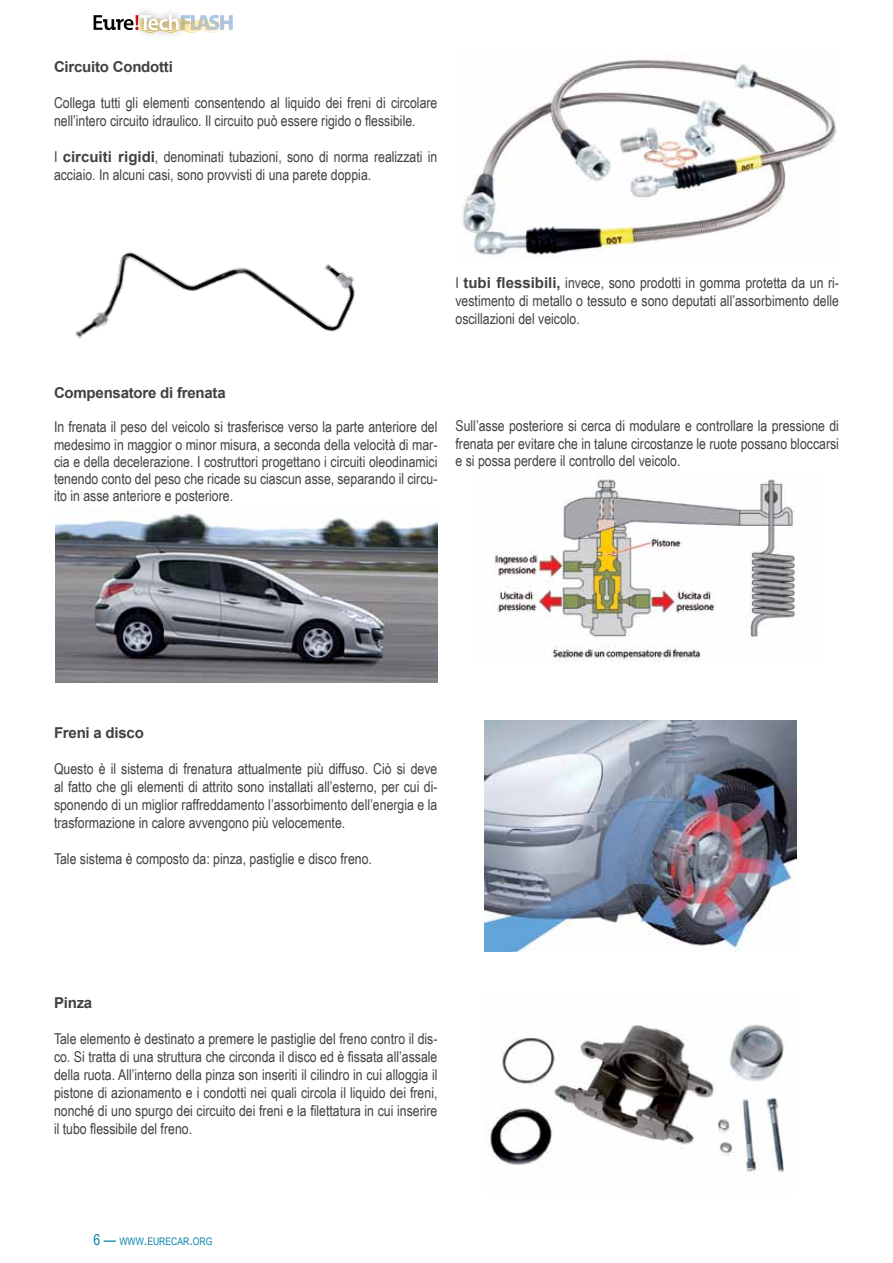
<style>
.page{position:relative;width:893px;height:1263px;background:#fff}
.page>*{position:absolute;margin:0;border:0;box-sizing:border-box;transform-origin:0 0}
.t1{font:15px/18px "Arial Narrow";color:#414042;text-align:justify}
.t2{font:700 15px "Arial";letter-spacing:-.015em;color:#414042}
.t3{font:10.5px "Arial Narrow";color:#0482ab}
.s1{font-family:"Arial";font-weight:700}
.s2{font-size:15px}
</style>
<div class="page">
<svg style="left:94px;top:14px;width:139px;height:19px"></svg>
<img style="left:75px;top:252px;width:280px;height:87px">
<img style="left:462px;top:59px;width:375px;height:201px">
<img style="left:55px;top:509px;width:383px;height:173px">
<img style="left:494px;top:479px;width:301px;height:183px">
<img style="left:485px;top:720px;width:311px;height:232px">
<img style="left:485px;top:1020px;width:300px;height:152px">
<p class="t2" style="left:54px;top:57px;width:120px">Circuito Condotti</p>
<p class="t1" style="left:54px;top:93px;width:385px">Collega tutti gli elementi consentendo al liquido dei freni di circolare nell’intero circuito idraulico. Il circuito può essere rigido o flessibile.</p>
<p class="t1" style="left:54px;top:147px;width:385px">I <span class="s1">circuiti rigidi</span>, denominati tubazioni, sono di norma realizzati in acciaio. In alcuni casi, sono provvisti di una parete doppia.</p>
<p class="t1" style="left:455px;top:273px;width:385px">I <span class="s1">tubi flessibili,</span> invece, sono prodotti in gomma protetta da un ri&shy;vestimento di metallo o tessuto e sono deputati all’assorbimento delle oscillazioni del veicolo.</p>
<p class="t2" style="left:54px;top:383px;width:173px">Compensatore di frenata</p>
<p class="t1" style="left:54px;top:418px;width:385px;line-height:17.2px">In frenata il peso del veicolo si trasferisce verso la parte anteriore del medesimo in maggior o minor misura, a seconda della velocità di mar&shy;cia e della decelerazione. I costruttori progettano i circuiti oleodinamici tenendo conto del peso che ricade su ciascun asse, separando il circu&shy;ito in asse anteriore e posteriore.</p>
<p class="t1" style="left:455px;top:417px;width:385px;line-height:17.2px">Sull’asse posteriore si cerca di modulare e controllare la pressione di frenata per evitare che in talune circostanze le ruote possano bloccarsi e si possa perdere il controllo del veicolo.</p>
<p class="t2" style="left:54px;top:723px;width:91px">Freni a disco</p>
<p class="t1" style="left:54px;top:759px;width:385px">Questo è il sistema di frenatura attualmente più diffuso. Ciò si deve al fatto che gli elementi di attrito sono installati all’esterno, per cui di&shy;sponendo di un miglior raffreddamento l’assorbimento dell’energia e la trasformazione in calore avvengono più velocemente.</p>
<p class="t1" style="left:54px;top:849px;width:319px">Tale sistema è composto da: pinza, pastiglie e disco freno.</p>
<p class="t2" style="left:54px;top:993px;width:40px">Pinza</p>
<p class="t1" style="left:54px;top:1029px;width:385px">Tale elemento è destinato a premere le pastiglie del freno contro il dis&shy;co. Si tratta di una struttura che circonda il disco ed è fissata all’assale della ruota. All’interno della pinza son inseriti il cilindro in cui alloggia il pistone di azionamento e i condotti nei quali circola il liquido dei freni, nonché di uno spurgo dei circuito dei freni e la filettatura in cui inserire il tubo flessibile del freno.</p>
<p class="t3" style="left:94px;top:1233px;width:120px"><span class="s2">6 —</span> WWW<span class="s2">.</span>EURECAR<span class="s2">.</span>ORG</p>
</div>
